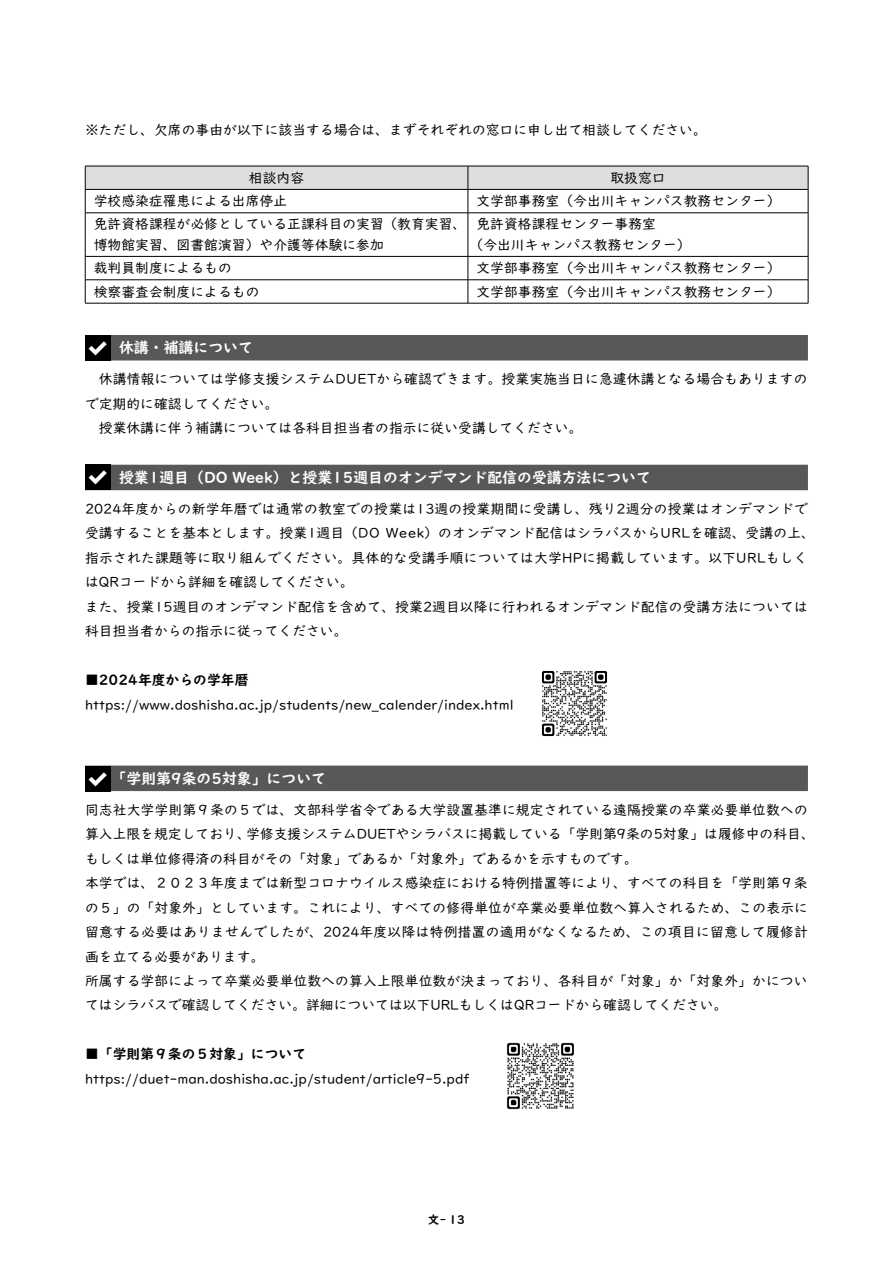
<style>
.page{position:relative;width:893px;height:1263px;background:#fff}
.page>*{position:absolute;margin:0;border:0;box-sizing:border-box;transform-origin:0 0}
.t1{font:700 14.85px "UD Digi Kyokasho Pro N";color:#fff}
.t2{font:13.8px/24.5px "UD Digi Kyokasho Pro N";color:#000}
.t3{font:700 13.8px "UD Digi Kyokasho Pro N";color:#000}
.t4{font:700 11.7px "UD Digi Kyokasho Pro N";color:#000}
</style>
<div class="page">
<div style="left:85px;top:335px;width:723px;height:25px;background:#595757"></div>
<div style="left:85px;top:465px;width:723px;height:25px;background:#595757"></div>
<div style="left:85px;top:765px;width:723px;height:26px;background:#595757"></div>
<svg style="left:85px;top:166px;width:724px;height:47px"></svg>
<hr style="left:85px;top:213px;width:383px;height:1px;background:#000">
<hr style="left:85px;top:213px;width:1px;height:43px;background:#000">
<hr style="left:468px;top:213px;width:340px;height:1px;background:#000">
<hr style="left:468px;top:213px;width:1px;height:43px;background:#000">
<hr style="left:808px;top:213px;width:1px;height:43px;background:#000">
<hr style="left:85px;top:256px;width:383px;height:1px;background:#000">
<hr style="left:468px;top:256px;width:340px;height:1px;background:#000">
<hr style="left:85px;top:279px;width:383px;height:1px;background:#000">
<svg style="left:85px;top:257px;width:1px;height:46px"></svg>
<hr style="left:468px;top:279px;width:340px;height:1px;background:#000">
<svg style="left:468px;top:257px;width:1px;height:46px"></svg>
<svg style="left:808px;top:257px;width:1px;height:46px"></svg>
<hr style="left:85px;top:303px;width:383px;height:1px;background:#000">
<hr style="left:468px;top:303px;width:340px;height:1px;background:#000">
<div style="left:85px;top:335px;width:26px;height:25px;background:#000"></div>
<div style="left:85px;top:465px;width:26px;height:25px;background:#000"></div>
<img style="left:541px;top:670px;width:67px;height:67px">
<div style="left:85px;top:766px;width:26px;height:25px;background:#000"></div>
<img style="left:507px;top:1042px;width:67px;height:68px">
<p class="t2" style="left:85px;top:117px;width:623px">※ただし、欠席の事由が以下に該当する場合は、まずそれぞれの窓口に申し出て相談してください。</p>
<p class="t2" style="left:249px;top:165px;width:57px">相談内容</p>
<p class="t2" style="left:610px;top:165px;width:57px">取扱窓口</p>
<p class="t2" style="left:94px;top:188px;width:195px">学校感染症罹患による出席停止</p>
<p class="t2" style="left:476px;top:188px;width:306px">文学部事務室（今出川キャンパス教務センター）</p>
<p class="t2" style="left:94px;top:213px;width:374px;line-height:21.3px">免許資格課程が必修としている正課科目の実習（教育実習、博物館実習、図書館演習）や介護等体験に参加</p>
<p class="t2" style="left:469px;top:213px;width:223px;line-height:21.3px;text-indent:7px">免許資格課程センター事務室<br>（今出川キャンパス教務センター）</p>
<p class="t2" style="left:94px;top:255px;width:140px">裁判員制度によるもの</p>
<p class="t2" style="left:476px;top:255px;width:306px">文学部事務室（今出川キャンパス教務センター）</p>
<p class="t2" style="left:94px;top:279px;width:167px">検察審査会制度によるもの</p>
<p class="t2" style="left:476px;top:279px;width:306px">文学部事務室（今出川キャンパス教務センター）</p>
<p class="t1" style="left:119px;top:335px;width:135px">休講・補講について</p>
<p class="t2" style="left:85px;top:366px;width:724px">　休講情報については学修支援システムDUETから確認できます。授業実施当日に急遽休講となる場合もありますので定期的に確認してください。<br>　授業休講に伴う補講については各科目担当者の指示に従い受講してください。</p>
<p class="t1" style="left:119px;top:465px;width:533px">授業1週目（DO Week）と授業15週目のオンデマンド配信の受講方法について</p>
<p class="t2" style="left:85px;top:496px;width:731px">2024年度からの新学年暦では通常の教室での授業は13週の授業期間に受講し、残り2週分の授業はオンデマンドで受講することを基本とします。授業1週目（DO Week）のオンデマンド配信はシラバスからURLを確認、受講の上、指示された課題等に取り組んでください。具体的な受講手順については大学HPに掲載しています。以下URLもしくはQRコードから詳細を確認してください。<br>また、授業15週目のオンデマンド配信を含めて、授業2週目以降に行われるオンデマンド配信の受講方法については科目担当者からの指示に従ってください。</p>
<p class="t3" style="left:85px;top:668px;width:165px">■2024年度からの学年暦</p>
<p class="t2" style="left:85px;top:691px;width:430px">https://www.doshisha.ac.jp/students/new_calender/index.html</p>
<p class="t1" style="left:112px;top:766px;width:216px">「学則第9条の5対象」について</p>
<p class="t2" style="left:85px;top:797px;width:731px">同志社大学学則第９条の５では、文部科学省令である大学設置基準に規定されている遠隔授業の卒業必要単位数への算入上限を規定しており、学修支援システムDUETやシラバスに掲載している「学則第9条の5対象」は履修中の科目、もしくは単位修得済の科目がその「対象」であるか「対象外」であるかを示すものです。<br>本学では、２０２３年度までは新型コロナウイルス感染症における特例措置等により、すべての科目を「学則第９条の５」の「対象外」としています。これにより、すべての修得単位が卒業必要単位数へ算入されるため、この表示に留意する必要はありませんでしたが、2024年度以降は特例措置の適用がなくなるため、この項目に留意して履修計画を立てる必要があります。<br>所属する学部によって卒業必要単位数への算入上限単位数が決まっており、各科目が「対象」か「対象外」かについてはシラバスで確認してください。詳細については以下URLもしくはQRコードから確認してください。</p>
<p class="t3" style="left:85px;top:1042px;width:223px">■「学則第９条の５対象」について</p>
<p class="t2" style="left:85px;top:1066px;width:386px">https://duet-man.doshisha.ac.jp/student/article9-5.pdf</p>
<p class="t4" style="left:428px;top:1209px;width:39px">文− 13</p>
</div>
